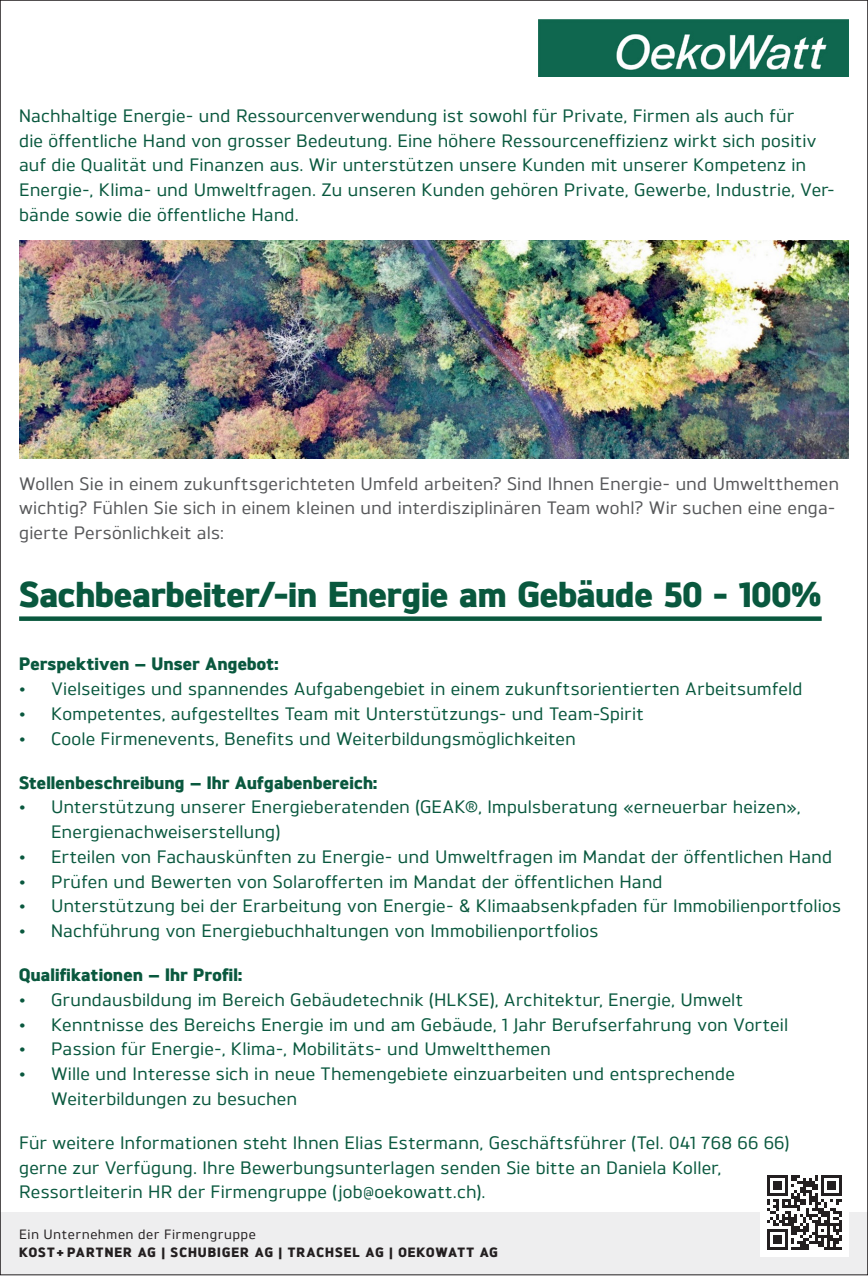
<style>
.page{position:relative;width:868px;height:1276px;background:#fff}
.page>*{position:absolute;margin:0;border:0;box-sizing:border-box;transform-origin:0 0}
.Stellentitel{font:800 36px "Brokman";letter-spacing:-.005em;color:#09583e}
.Body{font:500 18px/24.8px "Brokman";letter-spacing:.01em;color:#09583e}
.Body-2{font:500 18px/24.8px "Brokman";letter-spacing:.01em;color:#57585a}
.Untertitel{font:800 18px "Brokman";letter-spacing:.01em;color:#09583e}
.t1{font:800 13.5px "Brokman";letter-spacing:.075em;color:#231f20}
.t2{font:500 13.5px "Brokman";letter-spacing:.04em;color:#231f20}
</style>
<div class="page">
<div style="left:19px;top:616px;width:802px;height:5px;background:#09583e"></div>
<div style="left:0;top:1212px;width:867px;height:63px;background:#eeeeef"></div>
<img style="left:538px;top:19px;width:310px;height:58px">
<div style="left:760px;top:1168px;width:88px;height:88px;background:#fff"></div>
<svg style="left:767px;top:1175px;width:74px;height:74px"></svg>
<img style="left:19px;top:240px;width:829px;height:219px">
<p class="Body" style="left:19px;top:103px;width:817px">Nachhaltige Energie- und Ressourcenverwendung ist sowohl für Private, Firmen als auch für<br>die öffentliche Hand von grosser Bedeutung. Eine höhere Ressourceneffizienz wirkt sich positiv auf die Qualität und Finanzen aus. Wir unterstützen unsere Kunden mit unserer Kompetenz in Energie-, Klima- und Umweltfragen. Zu unseren Kunden gehören Private, Gewerbe, Industrie, Ver&shy;bände sowie die öffentliche Hand.</p>
<p class="Body-2" style="left:19px;top:470px;width:821px">Wollen Sie in einem zukunftsgerichteten Umfeld arbeiten? Sind Ihnen Energie- und Umweltthemen wichtig? Fühlen Sie sich in einem kleinen und interdisziplinären Team wohl? Wir suchen eine enga&shy;gierte Persönlichkeit als:</p>
<p class="Stellentitel" style="left:19px;top:569px;width:804px">Sachbearbeiter/-in Energie am Gebäude 50 - 100%</p>
<p class="Untertitel" style="left:19px;top:651px;width:261px">Perspektiven — Unser Angebot:</p>
<p class="Body" style="left:19px;top:676px;width:785px">• Vielseitiges und spannendes Aufgabengebiet in einem zukunftsorientierten Arbeitsumfeld</p>
<p class="Body" style="left:19px;top:700px;width:626px">• Kompetentes, aufgestelltes Team mit Unterstützungs- und Team-Spirit</p>
<p class="Body" style="left:19px;top:725px;width:558px">• Coole Firmenevents, Benefits und Weiterbildungsmöglichkeiten</p>
<p class="Untertitel" style="left:19px;top:769px;width:359px">Stellenbeschreibung — Ihr Aufgabenbereich:</p>
<p class="Body" style="left:51px;top:794px;width:750px;text-indent:-32px">• Unterstützung unserer Energieberatenden (GEAK®, Impulsberatung «erneuerbar heizen»,<br>Energienachweiserstellung)</p>
<p class="Body" style="left:19px;top:843px;width:814px">• Erteilen von Fachauskünften zu Energie- und Umweltfragen im Mandat der öffentlichen Hand</p>
<p class="Body" style="left:19px;top:868px;width:645px">• Prüfen und Bewerten von Solarofferten im Mandat der öffentlichen Hand</p>
<p class="Body" style="left:19px;top:893px;width:823px">• Unterstützung bei der Erarbeitung von Energie- &amp; Klimaabsenkpfaden für Immobilienportfolios</p>
<p class="Body" style="left:19px;top:917px;width:580px">• Nachführung von Energiebuchhaltungen von Immobilienportfolios</p>
<p class="Untertitel" style="left:19px;top:962px;width:224px">Qualifikationen — Ihr Profil:</p>
<p class="Body" style="left:19px;top:986px;width:725px">• Grundausbildung im Bereich Gebäudetechnik (HLKSE), Architektur, Energie, Umwelt</p>
<p class="Body" style="left:19px;top:1011px;width:770px">• Kenntnisse des Bereichs Energie im und am Gebäude, 1 Jahr Berufserfahrung von Vorteil</p>
<p class="Body" style="left:19px;top:1036px;width:533px">• Passion für Energie-, Klima-, Mobilitäts- und Umweltthemen</p>
<p class="Body" style="left:51px;top:1060px;width:685px;text-indent:-32px">• Wille und Interesse sich in neue Themengebiete einzuarbeiten und entsprechende<br>Weiterbildungen zu besuchen</p>
<p class="Body" style="left:19px;top:1129px;width:771px">Für weitere Informationen steht Ihnen Elias Estermann, Geschäftsführer (Tel. 041 768 66 66) gerne zur Verfügung. Ihre Bewerbungsunterlagen senden Sie bitte an Daniela Koller,<br>Ressortleiterin HR der Firmengruppe (job@oekowatt.ch).</p>
<p class="t2" style="left:19px;top:1225px;width:238px">Ein Unternehmen der Firmengruppe</p>
<p class="t1" style="left:19px;top:1242px;width:480px">KOST+ PARTNER AG | SCHUBIGER AG | TRACHSEL AG | OEKOWATT AG</p>
</div>
